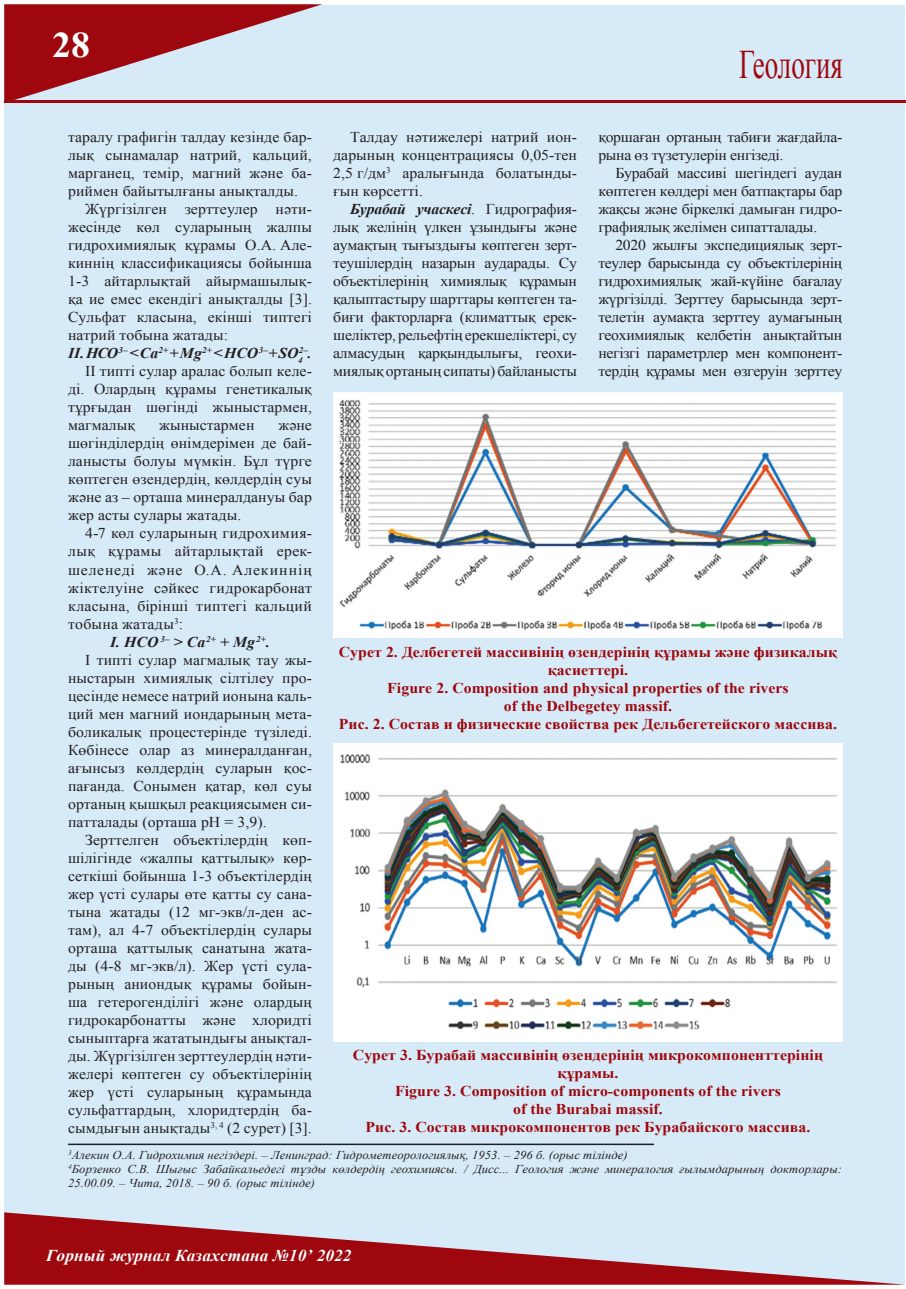
<style>
.page{position:relative;width:906px;height:1289px;background:#fff}
.page>*{position:absolute;margin:0;border:0;box-sizing:border-box;transform-origin:0 0}
.t1{font:40.5px "Times New Roman";color:#9d070d;scale:.67 1}
.t2{font:700 36px "Times New Roman";color:#fff;scale:1.05 1}
.t3{font:italic 700 16.5px "Times New Roman";letter-spacing:.005em;color:#fff;scale:1.05 1}
.t4{font:15px/18px "Times New Roman";letter-spacing:.005em;color:#231f20;text-align:justify;scale:1.05 1}
.t5{font:700 15px/18px "Times New Roman";letter-spacing:.005em;color:#9d070d;text-align:center;scale:1.05 1}
.t6{font:15px "Times New Roman";letter-spacing:.025em;color:#231f20;scale:1.05 1}
.t7{font:15px/18px "Times New Roman";letter-spacing:-.02em;color:#231f20;scale:1.05 1}
.t8{font:italic 700 15px "Times New Roman";letter-spacing:.005em;color:#231f20;scale:1.05 1}
.t9{font:15px "Times New Roman";letter-spacing:.045em;color:#231f20;scale:1.05 1}
.t10{font:italic 12px/14.4px "Times New Roman";letter-spacing:.005em;color:#231f20;scale:1.05 1}
.t11{font:italic 700 8.7px "Times New Roman";color:#231f20;scale:1.05 1}
.s1{font-weight:700;font-style:italic}
.s2{font-size:15px}
</style>
<div class="page">
<div style="left:4px;top:5px;width:900px;height:1278px;background:#d7eaf7"></div>
<svg style="left:4px;top:4px;width:318px;height:96px"></svg>
<svg style="left:4px;top:1212px;width:901px;height:72px"></svg>
<hr style="left:4px;top:100px;width:902px;height:3px;background:#9d070d">
<img style="left:333px;top:392px;width:509px;height:245px">
<img style="left:333px;top:743px;width:509px;height:298px">
<hr style="left:68px;top:1143px;width:586px;height:2px;background:#231f20">
<h2 class="t2" style="left:52px;top:20px;width:38px">28</h2>
<h1 class="t1" style="left:739px;top:37px;width:156px">Геология</h1>
<p class="t4" style="left:68px;top:128px;width:232px">таралу графигін талдау кезінде бар-</p>
<p class="t4" style="left:68px;top:146px;width:234px">лық сынамалар натрий, кальций,</p>
<p class="t4" style="left:68px;top:164px;width:232px">марганец, темір, магний және ба-</p>
<p class="t4" style="left:68px;top:182px;width:220px">риймен байытылғаны анықталды.</p>
<p class="t4" style="left:85px;top:200px;width:216px">Жүргізілген зерттеулер нәти-</p>
<p class="t4" style="left:68px;top:218px;width:234px">жесінде көл суларының жалпы</p>
<p class="t4" style="left:68px;top:236px;width:232px">гидрохимиялық құрамы О.А. Але-</p>
<p class="t4" style="left:68px;top:254px;width:234px">киннің классификациясы бойынша</p>
<p class="t4" style="left:68px;top:272px;width:232px">1-3 айтарлықтай айырмашылық-</p>
<p class="t4" style="left:68px;top:290px;width:234px">қа ие емес екендігі анықталды [3].</p>
<p class="t4" style="left:68px;top:308px;width:234px">Сульфат класына, екінші типтегі</p>
<p class="t4" style="left:68px;top:326px;width:154px">натрий тобына жатады:</p>
<p class="t8" style="left:68px;top:343px;width:225px">II. HCO<sup>3–</sup> &lt; Ca<sup>2+</sup> + Mg<sup>2+</sup> &lt; HCO<sup>3–</sup> + SO<sub>4</sub></p>
<p class="t7" style="left:598px;top:128px;width:232px">қоршаған ортаның табиғи жағдайла&shy;рына өз түзетулерін енгізеді.</p>
<p class="t4" style="left:598px;top:164px;width:234px;text-indent:17px">Бурабай массиві шегіндегі аудан көптеген көлдері мен батпақтары бар жақсы және біркелкі дамыған гидро&shy;графиялық желімен сипатталады.</p>
<p class="t4" style="left:598px;top:236px;width:234px;text-indent:17px">2020 жылғы экспедициялық зерт&shy;теулер барысында су объектілерінің гидрохимиялық жай-күйіне бағалау жүргізілді. Зерттеу барысында зерт&shy;телетін аумақта зерттеу аумағының геохимиялық келбетін анықтайтын негізгі параметрлер мен компонент&shy;тердің құрамы мен өзгеруін зерттеу</p>
<p class="t4" style="left:333px;top:128px;width:234px;text-indent:17px">Талдау нәтижелері натрий ион&shy;дарының концентрациясы 0,05-тен 2,5 г/дм<sup>3</sup> аралығында болатынды&shy;ғын көрсетті.</p>
<p class="t4" style="left:333px;top:200px;width:234px;text-indent:17px"><span class="s1">Бурабай учаскесі</span>. Гидрография&shy;лық желінің үлкен ұзындығы және аумақтың тығыздығы көптеген зерт&shy;теушілердің назарын аударады. Су объектілерінің химиялық құрамын қалыптастыру шарттары көптеген та&shy;биғи факторларға (климаттық ерек&shy;шеліктер, рельефтің ерекшеліктері, су алмасудың қарқындылығы, геохи&shy;миялық ортаның сипаты) байланысты</p>
<p class="t11" style="left:299px;top:344px;width:14px">2–<span class="s2">.</span></p>
<p class="t4" style="left:68px;top:362px;width:234px;text-indent:17px">II типті сулар аралас болып келе&shy;ді. Олардың құрамы генетикалық тұрғыдан шөгінді жыныстармен, магмалық</p>
<p class="t4" style="left:68px;top:416px;width:234px;text-indent:210px">және шөгінділердің өнімдерімен де бай&shy;ланысты болуы мүмкін. Бұл түрге көптеген өзендердің, көлдердің суы және аз – орташа минералдануы бар жер асты сулары жатады.</p>
<p class="t6" style="left:85px;top:523px;width:216px">4-7 көл суларының гидрохимия-</p>
<p class="t6" style="left:68px;top:541px;width:232px">лық құрамы айтарлықтай ерек-</p>
<p class="t9" style="left:68px;top:559px;width:234px">шеленеді және О.А. Алекиннің</p>
<p class="t4" style="left:68px;top:578px;width:234px">жіктелуіне сәйкес гидрокарбонат</p>
<p class="t6" style="left:68px;top:595px;width:234px">класына, бірінші типтегі кальций</p>
<p class="t4" style="left:68px;top:614px;width:111px">тобына жатады<sup>3</sup>:</p>
<p class="t8" style="left:110px;top:631px;width:154px">I. HCO <sup>3–</sup> &gt; Ca<sup>2+</sup> + Mg<sup>2+</sup>.</p>
<p class="t4" style="left:85px;top:650px;width:216px">I типті сулар магмалық тау жы-</p>
<p class="t4" style="left:68px;top:668px;width:232px">ныстарын химиялық сілтілеу про-</p>
<p class="t4" style="left:68px;top:686px;width:232px">цесінде немесе натрий ионына каль-</p>
<p class="t4" style="left:68px;top:704px;width:232px">ций мен магний иондарының мета-</p>
<p class="t4" style="left:68px;top:722px;width:234px">боликалық процестерінде түзіледі.</p>
<p class="t4" style="left:68px;top:740px;width:234px">Көбінесе олар аз минералданған,</p>
<p class="t4" style="left:68px;top:758px;width:232px">ағынсыз көлдердің суларын қос-</p>
<p class="t4" style="left:68px;top:776px;width:234px">пағанда. Сонымен қатар, көл суы</p>
<p class="t4" style="left:68px;top:794px;width:234px">ортаның қышқыл реакциясымен си-</p>
<p class="t4" style="left:68px;top:812px;width:191px">патталады (орташа рН = 3,9).</p>
<p class="t4" style="left:85px;top:830px;width:216px">Зерттелген объектілердің көп-</p>
<p class="t4" style="left:68px;top:848px;width:232px">шілігінде «жалпы қаттылық» көр-</p>
<p class="t4" style="left:68px;top:866px;width:234px">сеткіші бойынша 1-3 объектілердің</p>
<p class="t4" style="left:68px;top:884px;width:232px">жер үсті сулары өте қатты су сана-</p>
<p class="t4" style="left:68px;top:902px;width:232px">тына жатады (12 мг-экв/л-ден ас-</p>
<p class="t4" style="left:68px;top:920px;width:234px">там), ал 4-7 объектілердің сулары</p>
<p class="t4" style="left:68px;top:938px;width:232px">орташа қаттылық санатына жата-</p>
<p class="t4" style="left:68px;top:956px;width:232px">ды (4-8 мг-экв/л). Жер үсті сула-</p>
<p class="t4" style="left:68px;top:974px;width:232px">рының аниондық құрамы бойын-</p>
<p class="t4" style="left:68px;top:992px;width:234px">ша гетерогенділігі және олардың</p>
<p class="t4" style="left:68px;top:1010px;width:234px">гидрокарбонатты және хлоридті</p>
<p class="t4" style="left:68px;top:1028px;width:232px">сыныптарға жататындығы анықтал-</p>
<p class="t4" style="left:68px;top:1046px;width:232px">ды. Жүргізілген зерттеулердің нәти-</p>
<p class="t4" style="left:68px;top:1064px;width:234px">желері көптеген су объектілерінің</p>
<p class="t4" style="left:68px;top:1082px;width:234px">жер үсті суларының құрамында</p>
<p class="t4" style="left:68px;top:1100px;width:232px">сульфаттардың, хлоридтердің ба-</p>
<p class="t4" style="left:68px;top:1118px;width:234px">сымдығын анықтады<sup>3,</sup> <sup>4</sup> (2 сурет) [3].</p>
<p class="t4" style="left:159px;top:416px;width:92px">жыныстармен</p>
<p class="t5" style="left:339px;top:642px;width:476px">Сурет 2. Делбегетей массивінің өзендерінің құрамы және физикалық қасиеттері.<br>Figure 2. Composition and physical properties of the rivers<br>of the Delbegetey massif.<br>Рис. 2. Состав и физические свойства рек Дельбегетейского массива.</p>
<p class="t5" style="left:353px;top:1045px;width:449px">Сурет 3. Бурабай массивінің өзендерінің микрокомпоненттерінің құрамы.<br>Figure 3. Composition of micro-components of the rivers<br>of the Burabai massif.<br>Рис. 3. Состав микрокомпонентов рек Бурабайского массива.</p>
<p class="t10" style="left:68px;top:1146px;width:738px"><sup>3</sup>Алекин О.А. Гидрохимия негіздері. – Ленинград: Гидрометеорологиялық, 1953. – 296 б. (орыс тілінде)<br><sup>4</sup>Борзенко С.В. Шығыс Забайкальедегі тұзды көлдердің геохимиясы. / Дисс... Геология және минералогия ғылымдарының докторлары:<br>25.00.09. – Чита, 2018. – 90 б. (орыс тілінде)</p>
<p class="t3" style="left:46px;top:1244px;width:292px">Горный журнал Казахстана №10’ 2022</p>
</div>
